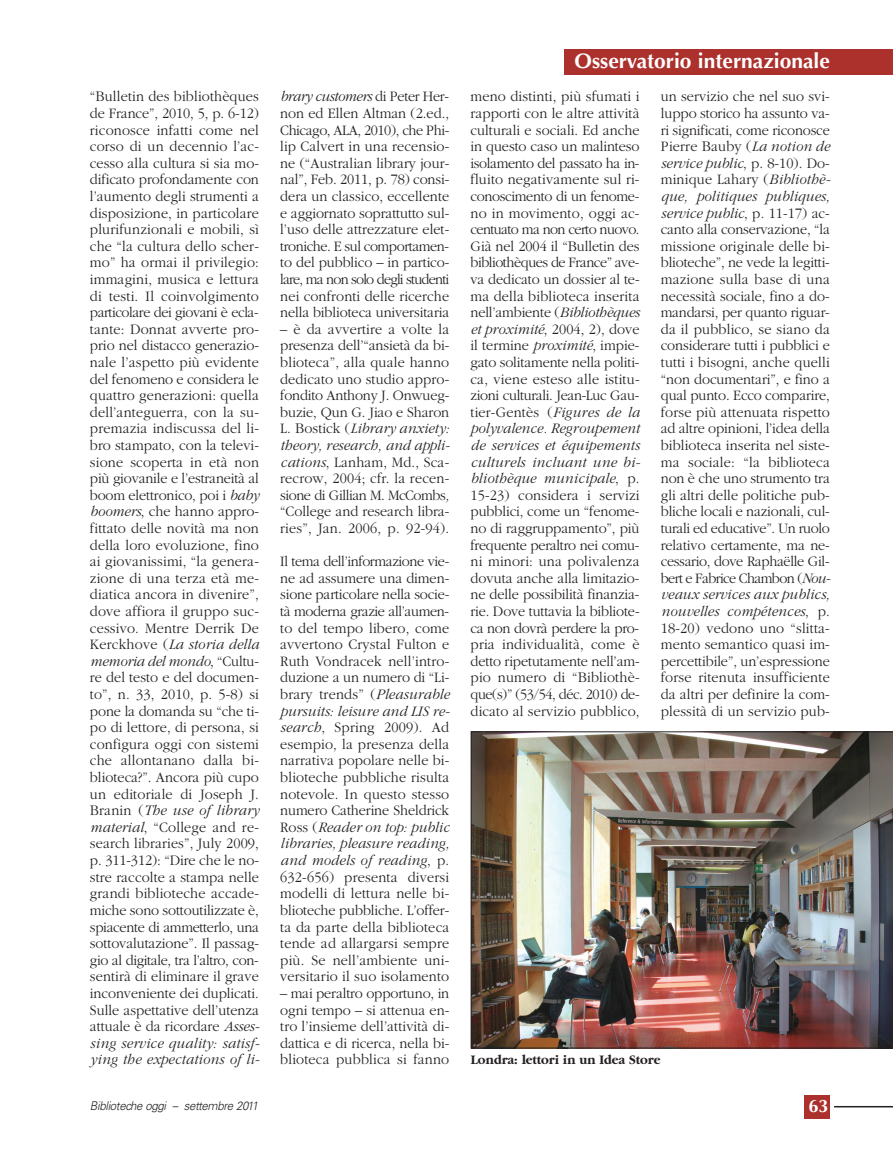
<style>
.page{position:relative;width:893px;height:1149px;background:#fff}
.page>*{position:absolute;margin:0;border:0;box-sizing:border-box;transform-origin:0 0}
.t1{font:700 21px "Optima";color:#fff}
.t2{font:700 18px "Optima";color:#fff}
.t3{font:300 15px/16.6px "Garamond";letter-spacing:.01em;color:#231f20;text-align:justify;scale:.95 1}
.t4{font:700 13.5px "Garamond";color:#231f20;scale:.95 1}
.t5{font:italic 300 12px "Univers";letter-spacing:-.03em;color:#231f20;scale:.95 1}
.s1{font-style:italic}
</style>
<div class="page">
<img style="left:470px;top:49px;width:423px;height:1070px">
<p class="t3" style="left:90px;top:89px;width:180px">“Bulletin des bibliothèques de France”, 2010, 5, p. 6-12) riconosce infatti come nel corso di un decennio l’ac&shy;cesso alla cultura si sia mo&shy;dificato profondamente con l’aumento degli strumenti a disposizione, in particolare plurifunzionali e mobili, sì che “la cultura dello scher&shy;mo” ha ormai il privilegio: immagini, musica e lettura di testi. Il coinvolgimento particolare dei giovani è ecla&shy;tante: Donnat avverte pro&shy;prio nel distacco generazio&shy;nale l’aspetto più evidente del fenomeno e considera le quattro generazioni: quella dell’anteguerra, con la su&shy;premazia indiscussa del li&shy;bro stampato, con la televi&shy;sione scoperta in età non più giovanile e l’estraneità al boom elettronico, poi i <span class="s1">baby boomers</span>, che hanno appro&shy;fittato delle novità ma non della loro evoluzione, fino ai giovanissimi, “la genera&shy;zione di una terza età me&shy;diatica ancora in divenire”, dove affiora il gruppo suc&shy;cessivo. Mentre Derrik De Kerckhove (<span class="s1">La storia della memoria del mondo</span>, “Cultu&shy;re del testo e del documen&shy;to”, n. 33, 2010, p. 5-8) si pone la domanda su “che ti&shy;po di lettore, di persona, si configura oggi con sistemi che allontanano dalla bi&shy;blioteca?”. Ancora più cupo un editoriale di Joseph J.<br>Branin (<span class="s1">The use of library material</span>, “College and re&shy;search libraries”, July 2009, p. 311-312): “Dire che le no&shy;stre raccolte a stampa nelle grandi biblioteche accade&shy;miche sono sottoutilizzate è, spiacente di ammetterlo, una sottovalutazione”. Il passag&shy;gio al digitale, tra l’altro, con&shy;sentirà di eliminare il grave inconveniente dei duplicati.<br>Sulle aspettative dell’utenza attuale è da ricordare <span class="s1">Asses&shy;sing service quality: satisf&shy;ying the expectations of li-</span></p>
<p class="t3" style="left:280px;top:89px;width:179px"><span class="s1">brary customers</span> di Peter Her&shy;non ed Ellen Altman (2.ed., Chicago, ALA, 2010), che Phi&shy;lip Calvert in una recensio&shy;ne (“Australian library jour&shy;nal”, Feb. 2011, p. 78) consi&shy;dera un classico, eccellente e aggiornato soprattutto sul&shy;l’uso delle attrezzature elet&shy;troniche. E sul comportamen&shy;to del pubblico – in partico&shy;lare, ma non solo degli studenti nei confronti delle ricerche nella biblioteca universitaria</p>
<p class="t3" style="left:280px;top:322px;width:180px">– è da avvertire a volte la presenza dell’“ansietà da bi&shy;blioteca”, alla quale hanno dedicato uno studio appro&shy;fondito Anthony J. Onwueg&shy;buzie, Qun G. Jiao e Sharon L. Bostick (<span class="s1">Library anxiety: theory, research, and appli&shy;cations</span>, Lanham, Md., Sca&shy;recrow, 2004; cfr. la recen&shy;sione di Gillian M. McCombs<span class="s1">, </span>“College and research libra&shy;ries”, Jan. 2006, p. 92-94).</p>
<p class="t3" style="left:280px;top:554px;width:180px">Il tema dell’informazione vie&shy;ne ad assumere una dimen&shy;sione particolare nella socie&shy;tà moderna grazie all’aumen&shy;to del tempo libero, come avvertono Crystal Fulton e Ruth Vondracek nell’intro&shy;duzione a un numero di “Li&shy;brary trends” (<span class="s1">Pleasurable pursuits: leisure and LIS re&shy;search</span>, Spring 2009). Ad esempio, la presenza della narrativa popolare nelle bi&shy;blioteche pubbliche risulta notevole. In questo stesso numero Catherine Sheldrick Ross (<span class="s1">Reader on top: public libraries, pleasure reading, and models of reading</span>, p.<br>632-656) presenta diversi modelli di lettura nelle bi&shy;blioteche pubbliche. L’offer&shy;ta da parte della biblioteca tende ad allargarsi sempre più. Se nell’ambiente uni&shy;versitario il suo isolamento</p>
<p class="t3" style="left:280px;top:985px;width:179px">– mai peraltro opportuno, in ogni tempo – si attenua en&shy;tro l’insieme dell’attività di&shy;dattica e di ricerca, nella bi&shy;blioteca pubblica si fanno</p>
<h1 class="t1" style="left:575px;top:52px;width:257px">Osservatorio internazionale</h1>
<p class="t3" style="left:470px;top:89px;width:180px">meno distinti, più sfumati i rapporti con le altre attività culturali e sociali. Ed anche in questo caso un malinteso isolamento del passato ha in&shy;fluito negativamente sul ri&shy;conoscimento di un fenome&shy;no in movimento, oggi ac&shy;centuato ma non certo nuovo.<br>Già nel 2004 il “Bulletin des bibliothèques de France” ave&shy;va dedicato un dossier al te&shy;ma della biblioteca inserita nell’ambiente (<span class="s1">Bibliothèques et proximité</span>, 2004, 2), dove il termine <span class="s1">proximité</span>, impie&shy;gato solitamente nella politi&shy;ca, viene esteso alle istitu&shy;zioni culturali. Jean-Luc Gau&shy;tier-Gentès (<span class="s1">Figures de la polyvalence. Regroupement de services et équipements culturels incluant une bi&shy;bliothèque municipale</span>, p.<br>15-23) considera i servizi pubblici, come un “fenome&shy;no di raggruppamento”, più frequente peraltro nei comu&shy;ni minori: una polivalenza dovuta anche alla limitazio&shy;ne delle possibilità finanzia&shy;rie. Dove tuttavia la bibliote&shy;ca non dovrà perdere la pro&shy;pria individualità, come è detto ripetutamente nell’am&shy;pio numero di “Bibliothè&shy;que(s)” (53/54, déc. 2010) de&shy;dicato al servizio pubblico,</p>
<p class="t3" style="left:661px;top:89px;width:180px">un servizio che nel suo svi&shy;luppo storico ha assunto va&shy;ri significati, come riconosce Pierre Bauby (<span class="s1">La notion de service public</span>, p. 8-10). Do&shy;minique Lahary (<span class="s1">Bibliothè&shy;que, politiques publiques, service public</span>, p. 11-17) ac&shy;canto alla conservazione, “la missione originale delle bi&shy;blioteche”, ne vede la legitti&shy;mazione sulla base di una necessità sociale, fino a do&shy;mandarsi, per quanto riguar&shy;da il pubblico, se siano da considerare tutti i pubblici e tutti i bisogni, anche quelli “non documentari”, e fino a qual punto. Ecco comparire, forse più attenuata rispetto ad altre opinioni, l’idea della biblioteca inserita nel siste&shy;ma sociale: “la biblioteca non è che uno strumento tra gli altri delle politiche pub&shy;bliche locali e nazionali, cul&shy;turali ed educative”. Un ruolo relativo certamente, ma ne&shy;cessario, dove Raphaëlle Gil&shy;bert e Fabrice Chambon (<span class="s1">Nou&shy;veaux services aux publics, nouvelles compétences</span>, p.<br>18-20) vedono uno “slitta&shy;mento semantico quasi im&shy;percettibile”, un’espressione forse ritenuta insufficiente da altri per definire la com&shy;plessità di un servizio pub-</p>
<p class="t4" style="left:471px;top:1053px;width:201px">Londra: lettori in un Idea Store</p>
<p class="t5" style="left:90px;top:1101px;width:179px">Biblioteche oggi – settembre 2011</p>
<p class="t2" style="left:808px;top:1097px;width:22px">63</p>
</div>
